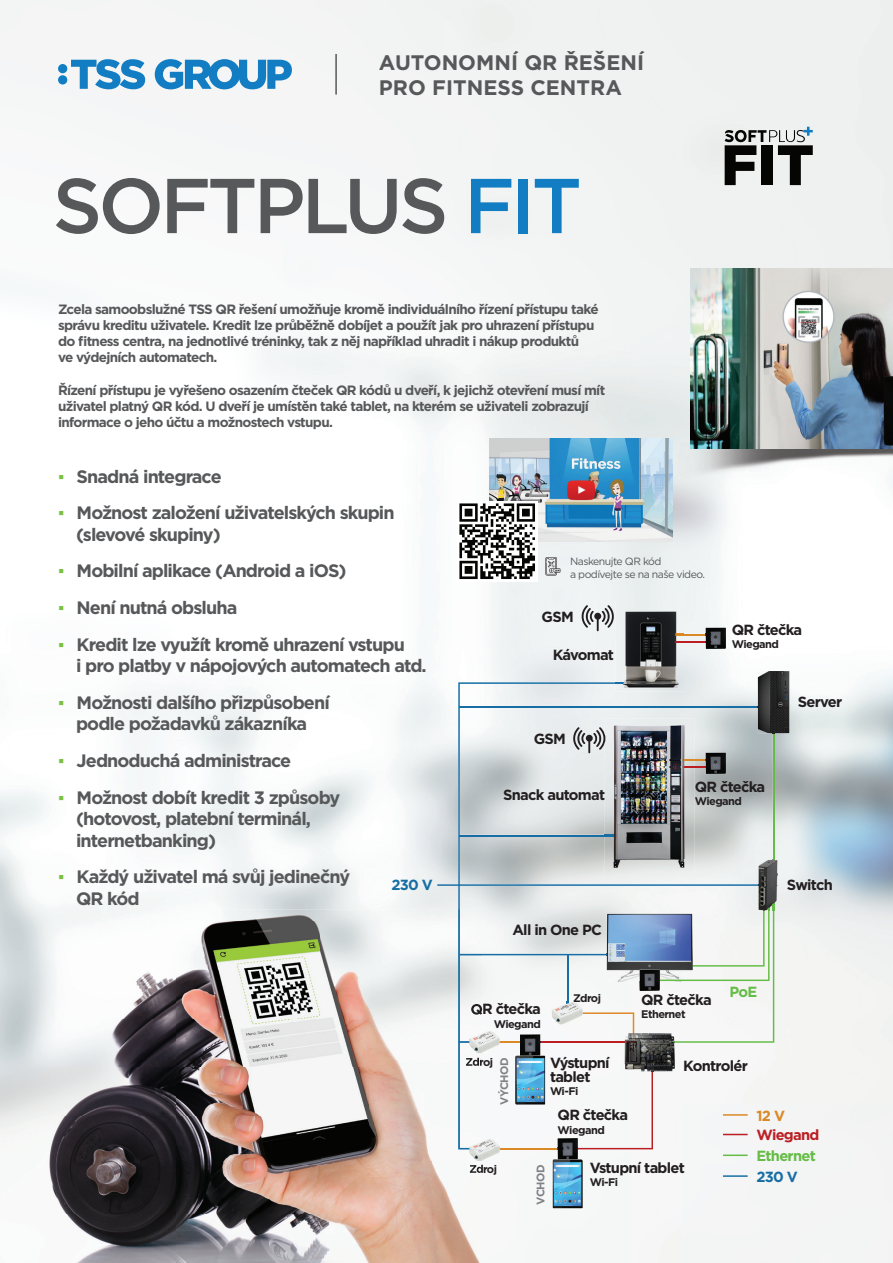
<style>
.page{position:relative;width:893px;height:1263px;background:#fff}
.page>*{position:absolute;margin:0;border:0;box-sizing:border-box;transform-origin:0 0}
.t1{font:500 77.55px "Gotham";letter-spacing:-.05em;color:#57585a}
.t2{font:700 21px/25.2px "Gotham";color:#57585a}
.t3{font:700 18px/21.6px "Gotham";letter-spacing:-.05em;color:#57585a}
.t4{font:700 14.7px/14px "Gotham";letter-spacing:-.05em;color:#231f20}
.t5{font:700 14.7px "Gotham";letter-spacing:-.05em;color:#65bc46}
.t6{font:700 14.7px "Gotham";letter-spacing:-.05em;color:#176ea4}
.t7{font:700 14.7px "Gotham";letter-spacing:-.05em;color:#bb1f24}
.t8{font:700 14.7px "Gotham";color:#db8926}
.t9{font:700 13.5px/16.2px "Gotham";letter-spacing:-.05em;color:#57585a}
.t10{font:700 10.95px "Gotham";letter-spacing:-.05em;color:#231f20}
.t11{font:700 10.95px "Gotham";letter-spacing:-.05em;color:#808385}
.t12{font:10.5px/12.6px "Gotham";letter-spacing:-.05em;color:#57585a}
.s1{color:#127dc2}
.s2{font-family:"Arial";font-weight:400;color:#79c142}
</style>
<div class="page">
<img style="left:0;top:0;width:630px;height:947px">
<img style="left:630px;top:0;width:263px;height:631px">
<img style="left:683px;top:631px;width:210px;height:632px">
<div style="left:482px;top:1149px;width:149px;height:114px;background:#f6f7f7"></div>
<img style="left:482px;top:1165px;width:14px;height:9px">
<svg style="left:71px;top:59px;width:74px;height:30px"></svg>
<svg style="left:155px;top:59px;width:137px;height:30px"></svg>
<div style="left:58px;top:64px;width:9px;height:9px;background:#127dc2;border-radius:50%"></div>
<div style="left:58px;top:75px;width:9px;height:10px;background:#127dc2;border-radius:50%"></div>
<hr style="left:335px;top:54px;width:2px;height:41px;background:#57585a">
<svg style="left:580px;top:605px;width:35px;height:26px"></svg>
<img style="left:553px;top:1159px;width:30px;height:49px">
<img style="left:482px;top:1149px;width:18px;height:12px">
<hr style="left:667px;top:634px;width:48px;height:1px;background:#db8926">
<hr style="left:667px;top:641px;width:48px;height:2px;background:#bb1f24">
<img style="left:558px;top:1149px;width:20px;height:10px">
<img style="left:615px;top:601px;width:69px;height:81px">
<svg style="left:667px;top:634px;width:17px;height:1px"></svg>
<svg style="left:667px;top:641px;width:17px;height:2px"></svg>
<img style="left:706px;top:628px;width:20px;height:21px">
<svg style="left:706px;top:641px;width:9px;height:2px"></svg>
<img style="left:758px;top:671px;width:31px;height:62px">
<img style="left:774px;top:860px;width:5px;height:50px">
<hr style="left:723px;top:1154px;width:25px;height:2px;background:#65bc46">
<hr style="left:723px;top:1175px;width:25px;height:2px;background:#176ea4">
<img style="left:678px;top:441px;width:215px;height:36px">
<img style="left:690px;top:268px;width:203px;height:181px">
<img style="left:27px;top:922px;width:341px;height:341px">
<img style="left:177px;top:909px;width:254px;height:51px">
<img style="left:431px;top:909px;width:51px;height:354px">
<img style="left:368px;top:960px;width:64px;height:303px">
<svg style="left:437px;top:682px;width:337px;height:467px"></svg>
<img style="left:466px;top:1058px;width:16px;height:9px">
<svg style="left:470px;top:1165px;width:12px;height:9px"></svg>
<svg style="left:725px;top:127px;width:88px;height:58px;background:#838585"></svg>
<svg style="left:545px;top:557px;width:15px;height:18px"></svg>
<img style="left:490px;top:439px;width:182px;height:102px">
<div style="left:457px;top:501px;width:81px;height:81px;background:#fff"></div>
<svg style="left:459px;top:503px;width:76px;height:76px"></svg>
<h2 class="t2" style="left:379px;top:49px;width:267px">AUTONOMNÍ QR ŘEŠENÍ<br>PRO FITNESS CENTRA</h2>
<h1 class="t1" style="left:53px;top:155px;width:531px">SOFTPLUS <span class="s1">FIT</span></h1>
<p class="t9" style="left:58px;top:301px;width:542px">Zcela samoobslužné TSS QR řešení umožňuje kromě individuálního řízení přístupu také správu kreditu uživatele. Kredit lze průběžně dobíjet a použít jak pro uhrazení přístupu do fitness centra, na jednotlivé tréninky, tak z něj například uhradit i nákup produktů<br>ve výdejních automatech.</p>
<p class="t9" style="left:58px;top:382px;width:549px">Řízení přístupu je vyřešeno osazením čteček QR kódů u dveří, k jejichž otevření musí mít uživatel platný QR kód. U dveří je umístěn také tablet, na kterém se uživateli zobrazují informace o jeho účtu a možnostech vstupu.</p>
<h3 class="t3" style="left:58px;top:465px;width:165px"><span class="s2">▪</span> Snadná integrace</h3>
<h3 class="t3" style="left:76px;top:502px;width:320px;text-indent:-18px"><span class="s2">▪</span> Možnost založení uživatelských skupin (slevové skupiny)</h3>
<h3 class="t3" style="left:58px;top:560px;width:290px"><span class="s2">▪</span> Mobilní aplikace (Android a iOS)</h3>
<h3 class="t3" style="left:58px;top:597px;width:181px"><span class="s2">▪</span> Není nutná obsluha</h3>
<h3 class="t3" style="left:76px;top:633px;width:352px;text-indent:-18px"><span class="s2">▪</span> Kredit lze využít kromě uhrazení vstupu<br>i pro platby v nápojových automatech atd.</h3>
<h3 class="t3" style="left:58px;top:692px;width:273px;text-align:center"><span class="s2">▪</span> Možnosti dalšího přizpůsobení podle požadavků zákazníka</h3>
<h3 class="t3" style="left:58px;top:750px;width:235px"><span class="s2">▪</span> Jednoduchá administrace</h3>
<h3 class="t3" style="left:76px;top:786px;width:266px;text-indent:-18px"><span class="s2">▪</span> Možnost dobít kredit 3 způsoby (hotovost, platební terminál, internetbanking)</h3>
<h3 class="t3" style="left:76px;top:866px;width:276px;text-indent:-18px"><span class="s2">▪</span> Každý uživatel má svůj jedinečný<br>QR kód</h3>
<p class="t6" style="left:391px;top:875px;width:43px">230 V</p>
<p class="t12" style="left:570px;top:555px;width:136px">Naskenujte QR kód<br>a podívejte se na naše video.</p>
<p class="t4" style="left:542px;top:610px;width:34px">GSM</p>
<p class="t4" style="left:553px;top:647px;width:63px">Kávomat</p>
<p class="t4" style="left:534px;top:732px;width:34px">GSM</p>
<p class="t4" style="left:732px;top:622px;width:72px">QR čtečka</p>
<p class="t10" style="left:732px;top:637px;width:49px">Wiegand</p>
<p class="t4" style="left:798px;top:695px;width:46px">Server</p>
<p class="t4" style="left:503px;top:788px;width:103px">Snack automat</p>
<p class="t4" style="left:695px;top:779px;width:72px">QR čtečka</p>
<p class="t10" style="left:695px;top:794px;width:49px">Wiegand</p>
<p class="t4" style="left:512px;top:923px;width:91px">All in One PC</p>
<p class="t10" style="left:573px;top:991px;width:29px">Zdroj</p>
<p class="t4" style="left:641px;top:993px;width:72px">QR čtečka</p>
<p class="t4" style="left:470px;top:1002px;width:72px">QR čtečka</p>
<p class="t10" style="left:641px;top:1007px;width:46px">Ethernet</p>
<p class="t10" style="left:494px;top:1016px;width:49px">Wiegand</p>
<p class="t5" style="left:730px;top:982px;width:29px">PoE</p>
<p class="t10" style="left:465px;top:1054px;width:29px">Zdroj</p>
<p class="t11" style="left:497px;top:1104px;width:48px;rotate:-90deg">VÝCHOD</p>
<p class="t4" style="left:550px;top:1056px;width:61px">Výstupní tablet</p>
<p class="t10" style="left:550px;top:1084px;width:30px">Wi-Fi</p>
<p class="t4" style="left:683px;top:1059px;width:66px">Kontrolér</p>
<p class="t4" style="left:787px;top:877px;width:48px">Switch</p>
<p class="t10" style="left:469px;top:1162px;width:29px">Zdroj</p>
<p class="t11" style="left:533px;top:1204px;width:42px;rotate:-90deg">VCHOD</p>
<p class="t4" style="left:558px;top:1108px;width:72px">QR čtečka</p>
<p class="t10" style="left:558px;top:1122px;width:49px">Wiegand</p>
<p class="t4" style="left:590px;top:1160px;width:97px">Vstupní tablet</p>
<p class="t10" style="left:590px;top:1175px;width:30px">Wi-Fi</p>
<p class="t8" style="left:756px;top:1106px;width:30px">12 V</p>
<p class="t7" style="left:756px;top:1125px;width:64px">Wiegand</p>
<p class="t5" style="left:756px;top:1146px;width:61px">Ethernet</p>
<p class="t6" style="left:756px;top:1167px;width:43px">230 V</p>
</div>
